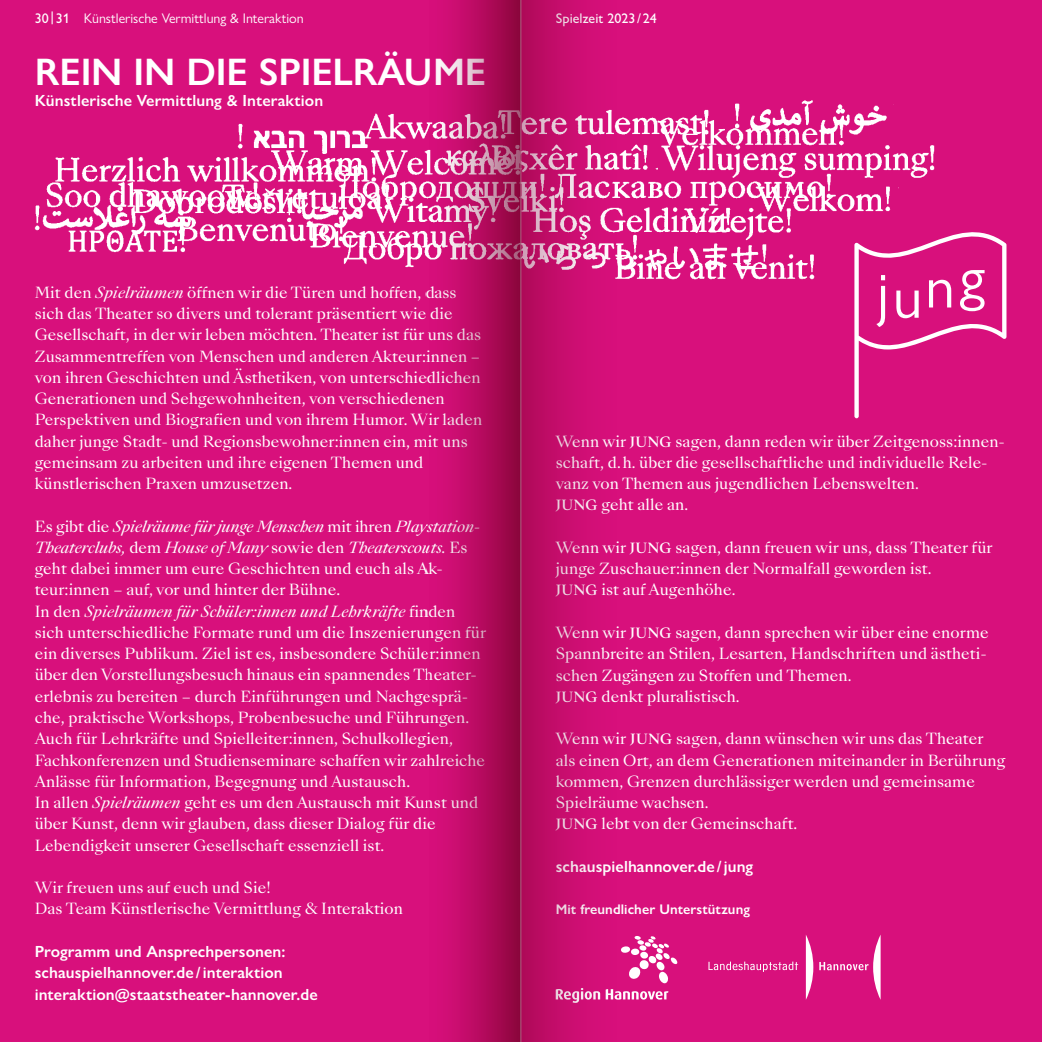
<style>
.page{position:relative;width:1042px;height:1042px;background:#d8107c}
.page>*{position:absolute;margin:0;border:0;box-sizing:border-box;transform-origin:0 0}
.Headline_2023_24{font:600 38.5px "Gill Sans Nova";letter-spacing:-.005em;color:#fff}
.Besetzung___GS_9_5_1{font:600 16.1px/21.2px "Gill Sans Nova";letter-spacing:.005em;color:#fff}
.Copy_2023_24{font:600 16.1px "Gill Sans Nova";letter-spacing:.005em;color:#fff}
.Copy_2023_24-2{font:14.88px/21.2px "Sang Bleu Kingdom";letter-spacing:.005em;color:#fff}
.t1{font:14px "Gill Sans Nova";color:#fff}
.Förder_etc{font:600 14px "Gill Sans Nova";letter-spacing:.005em;color:#fff}
.t2{font:500 14px "Gill Sans Nova";letter-spacing:.005em;color:#fff}
.s1{font-weight:500}
.s2{font-style:italic}
.s3{font-weight:500;font-size:13.65px}
</style>
<div class="page">
<svg style="left:616px;top:991px;width:52px;height:8px"></svg>
<svg style="left:621px;top:936px;width:56px;height:47px"></svg>
<svg style="left:806px;top:935px;width:7px;height:65px"></svg>
<svg style="left:819px;top:936px;width:61px;height:63px"></svg>
<svg style="left:708px;top:961px;width:90px;height:11px"></svg>
<svg style="left:854px;top:232px;width:152px;height:186px"></svg>
<img style="left:55px;top:157px;width:173px;height:13px">
<img style="left:616px;top:167px;width:63px;height:51px">
<img style="left:203px;top:234px;width:137px;height:14px">
<img style="left:228px;top:123px;width:130px;height:44px">
<img style="left:203px;top:226px;width:106px;height:13px">
<img style="left:68px;top:249px;width:117px;height:4px">
<img style="left:616px;top:117px;width:35px;height:13px">
<img style="left:651px;top:109px;width:63px;height:25px">
<img style="left:34px;top:205px;width:169px;height:44px">
<img style="left:784px;top:254px;width:31px;height:26px">
<img style="left:45px;top:170px;width:173px;height:56px">
<img style="left:340px;top:217px;width:305px;height:51px">
<img style="left:661px;top:128px;width:274px;height:68px">
<img style="left:218px;top:167px;width:209px;height:67px">
<img style="left:729px;top:100px;width:164px;height:53px">
<img style="left:752px;top:169px;width:146px;height:67px">
<img style="left:680px;top:190px;width:114px;height:68px">
<img style="left:616px;top:226px;width:168px;height:54px">
<img style="left:266px;top:135px;width:161px;height:54px">
<img style="left:616px;top:130px;width:41px;height:54px">
<img style="left:358px;top:113px;width:69px;height:40px">
<svg style="left:521px;top:0;width:95px;height:1042px"></svg>
<svg style="left:427px;top:0;width:93px;height:1042px"></svg>
<hr style="left:520px;top:0;width:1px;height:1042px;background:#b06584">
<p class="t1" style="left:35px;top:10px;width:270px"><span class="s1">30|31</span> Künstlerische Vermittlung &amp; Interaktion</p>
<p class="t2" style="left:556px;top:10px;width:103px">Spielzeit 2023/24</p>
<p class="Headline_2023_24" style="left:35px;top:48px;width:453px">REIN IN DIE SPIELRÄUME</p>
<p class="Copy_2023_24" style="left:35px;top:91px;width:290px">Künstlerische Vermittlung &amp; Interaktion</p>
<p class="Copy_2023_24-2" style="left:35px;top:282px;width:449px">Mit den <span class="s2">Spielräumen</span> öffnen wir die Türen und hoffen, dass sich das Theater so divers und tolerant präsentiert wie die Gesellschaft, in der wir leben möchten. Theater ist für uns das Zusammentreffen von Menschen und anderen Akteur:innen – von ihren Geschichten und Ästhetiken, von unterschiedlichen Generationen und Sehgewohnheiten, von verschiedenen Perspektiven und Biografien und von ihrem Humor. Wir laden daher junge Stadt- und Regionsbewohner:innen ein, mit uns gemeinsam zu arbeiten und ihre eigenen Themen und künstlerischen Praxen umzusetzen.</p>
<p class="Copy_2023_24-2" style="left:35px;top:516px;width:453px">Es gibt die <span class="s2">Spielräume für junge Menschen</span> mit ihren <span class="s2">Playstation-Theaterclubs,</span> dem <span class="s2">House of Many</span> sowie den <span class="s2">Theaterscouts.</span> Es geht dabei immer um eure Geschichten und euch als Ak&shy;teur:innen – auf, vor und hinter der Bühne.<br>In den <span class="s2">Spielräumen für Schüler:innen und Lehrkräfte</span> finden sich unterschiedliche Formate rund um die Inszenierungen für ein diverses Publikum. Ziel ist es, insbesondere Schüler:innen über den Vorstellungsbesuch hinaus ein spannendes Theater&shy;erlebnis zu bereiten – durch Einführungen und Nachgesprä&shy;che, praktische Workshops, Probenbesuche und Führungen.<br>Auch für Lehrkräfte und Spielleiter:innen, Schulkollegien, Fachkonferenzen und Studienseminare schaffen wir zahlreiche Anlässe für Information, Begegnung und Austausch.</p>
<p class="Copy_2023_24-2" style="left:35px;top:792px;width:445px">In allen <span class="s2">Spielräumen</span> geht es um den Austausch mit Kunst und über Kunst, denn wir glauben, dass dieser Dialog für die<br>Lebendigkeit unserer Gesellschaft essenziell ist.</p>
<p class="Copy_2023_24-2" style="left:35px;top:877px;width:237px">Wir freuen uns auf euch und Sie!</p>
<p class="Copy_2023_24-2" style="left:35px;top:899px;width:370px">Das Team Künstlerische Vermittlung &amp; Interaktion</p>
<p class="Besetzung___GS_9_5_1" style="left:35px;top:941px;width:285px">Programm und Ansprechpersonen: schauspielhannover.de /interaktion interaktion@staatstheater-hannover.de</p>
<p class="Copy_2023_24-2" style="left:556px;top:431px;width:450px">Wenn wir <span class="s3">JUNG</span> sagen, dann reden wir über Zeitgenoss:innen&shy;schaft, d. h. über die gesellschaftliche und individuelle Rele&shy;vanz von Themen aus jugendlichen Lebenswelten.<br><span class="s3">JUNG</span> geht alle an.</p>
<p class="Copy_2023_24-2" style="left:556px;top:537px;width:438px">Wenn wir <span class="s3">JUNG</span> sagen, dann freuen wir uns, dass Theater für junge Zuschauer:innen der Normalfall geworden ist.<br><span class="s3">JUNG</span> ist auf Augenhöhe.</p>
<p class="Copy_2023_24-2" style="left:556px;top:622px;width:434px">Wenn wir <span class="s3">JUNG</span> sagen, dann sprechen wir über eine enorme Spannbreite an Stilen, Lesarten, Handschriften und ästheti&shy;schen Zugängen zu Stoffen und Themen.<br><span class="s3">JUNG</span> denkt pluralistisch.</p>
<p class="Copy_2023_24-2" style="left:556px;top:729px;width:451px">Wenn wir <span class="s3">JUNG</span> sagen, dann wünschen wir uns das Theater als einen Ort, an dem Generationen miteinander in Berührung kommen, Grenzen durchlässiger werden und gemeinsame Spielräume wachsen.<br><span class="s3">JUNG</span> lebt von der Gemeinschaft.</p>
<p class="Besetzung___GS_9_5_1" style="left:556px;top:856px;width:199px">schauspielhannover.de /jung</p>
<p class="Förder_etc" style="left:556px;top:901px;width:196px">Mit freundlicher Unterstützung</p>
</div>
